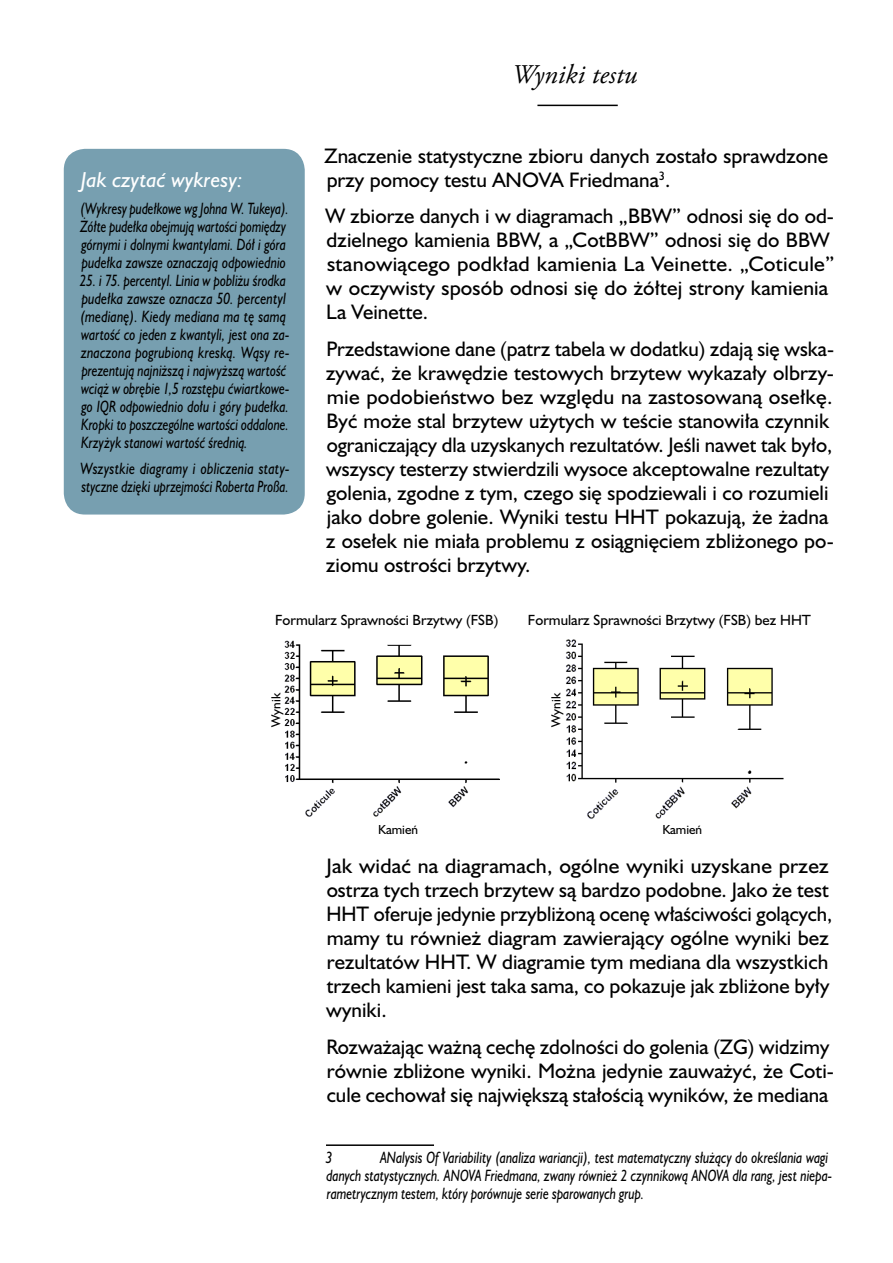
<style>
.page{position:relative;width:893px;height:1263px;background:#fff}
.page>*{position:absolute;margin:0;border:0;box-sizing:border-box;transform-origin:0 0}
.t1{font:italic 27px "Adobe Garamond Pro";color:#000}
.t2{font:italic 19.8px "Humanst 521 PL";letter-spacing:.005em;color:#fff}
.t3{font:19.2px/24px "Humanst 521 PL";letter-spacing:.005em;color:#000}
.t4{font:italic 15px/18px "Humanst 521 PL";color:#000;scale:.8 1}
.t5{font:italic 15px/18px "Humanst 521 PL";color:#000;scale:.78 1}
.t6{font:italic 15px/18px "Humanst 521 PL";color:#000;scale:.82 1}
.t7{font:13.5px "Humanst 521 PL";color:#000}
.t8{font:12px "Humanst 521 PL";color:#000}
</style>
<div class="page">
<hr style="left:537px;top:105px;width:81px;height:1px;background:#000">
<hr style="left:326px;top:1144px;width:108px;height:2px;background:#000">
<img style="left:284px;top:640px;width:216px;height:177px">
<img style="left:566px;top:639px;width:218px;height:180px">
<div style="left:64px;top:149px;width:241px;height:365px;background:#779fb0;border-radius:21px"></div>
<p class="t2" style="left:81px;top:166px;width:163px">Jak czytać wykresy:</p>
<p class="t5" style="left:80px;top:199px;width:269px">(Wykresy pudełkowe wg Johna W. Tukeya).<br>Żółte pudełka obejmują wartości pomiędzy górnymi i dolnymi kwantylami. Dół i góra pudełka zawsze oznaczają odpowiednio</p>
<p class="t4" style="left:80px;top:271px;width:264px">25. i 75. percentyl. Linia w pobliżu środka pudełka zawsze oznacza 50. percentyl (medianę). Kiedy mediana ma tę samą wartość co jeden z kwantyli, jest ona za&shy;znaczona pogrubioną kreską. Wąsy re&shy;prezentują najniższą i najwyższą wartość wciąż w obrębie 1,5 rozstępu ćwiartkowe&shy;go IQR odpowiednio dołu i góry pudełka.<br>Kropki to poszczególne wartości oddalone.<br>Krzyżyk stanowi wartość średnią.</p>
<p class="t6" style="left:80px;top:459px;width:257px">Wszystkie diagramy i obliczenia staty&shy;styczne dzięki uprzejmości Roberta Proßa.</p>
<h1 class="t1" style="left:512px;top:59px;width:127px">Wyniki testu</h1>
<p class="t3" style="left:324px;top:143px;width:505px">Znaczenie statystyczne zbioru danych zostało sprawdzone przy pomocy testu ANOVA Friedmana<sup>3</sup>.</p>
<p class="t3" style="left:325px;top:204px;width:511px">W zbiorze danych i w diagramach „BBW” odnosi się do od&shy;dzielnego kamienia BBW, a „CotBBW” odnosi się do BBW stanowiącego podkład kamienia La Veinette. „Coticule” w oczywisty sposób odnosi się do żółtej strony kamienia La Veinette.</p>
<p class="t3" style="left:326px;top:337px;width:509px">Przedstawione dane (patrz tabela w dodatku) zdają się wska&shy;zywać, że krawędzie testowych brzytew wykazały olbrzy&shy;mie podobieństwo bez względu na zastosowaną osełkę.<br>Być może stal brzytew użytych w teście stanowiła czynnik ograniczający dla uzyskanych rezultatów. Jeśli nawet tak było, wszyscy testerzy stwierdzili wysoce akceptowalne rezultaty golenia, zgodne z tym, czego się spodziewali i co rozumieli jako dobre golenie. Wyniki testu HHT pokazują, że żadna z osełek nie miała problemu z osiągnięciem zbliżonego po&shy;ziomu ostrości brzytwy.</p>
<p class="t7" style="left:275px;top:611px;width:225px">Formularz Sprawności Brzytwy (FSB)</p>
<p class="t7" style="left:528px;top:611px;width:285px">Formularz Sprawności Brzytwy (FSB) bez HHT</p>
<p class="t8" style="left:268px;top:727px;width:35px;rotate:-90deg">Wynik</p>
<p class="t8" style="left:548px;top:727px;width:35px;rotate:-90deg">Wynik</p>
<p class="t8" style="left:378px;top:822px;width:41px">Kamień</p>
<p class="t8" style="left:662px;top:822px;width:41px">Kamień</p>
<p class="t3" style="left:326px;top:853px;width:508px">Jak widać na diagramach, ogólne wyniki uzyskane przez ostrza tych trzech brzytew są bardzo podobne. Jako że test HHT oferuje jedynie przybliżoną ocenę właściwości golących, mamy tu również diagram zawierający ogólne wyniki bez rezultatów HHT. W diagramie tym mediana dla wszystkich trzech kamieni jest taka sama, co pokazuje jak zbliżone były wyniki.</p>
<p class="t3" style="left:326px;top:1034px;width:509px">Rozważając ważną cechę zdolności do golenia (ZG) widzimy równie zbliżone wyniki. Można jedynie zauważyć, że Coti&shy;cule cechował się największą stałością wyników, że mediana</p>
<p class="t4" style="left:326px;top:1148px;width:10px">3</p>
<p class="t4" style="left:326px;top:1148px;width:634px;text-indent:53px">ANalysis Of Variability (analiza wariancji), test matematyczny służący do określania wagi danych statystycznych. ANOVA Friedmana, zwany również 2 czynnikową ANOVA dla rang, jest niepa&shy;rametrycznym testem, który porównuje serie sparowanych grup.</p>
</div>
